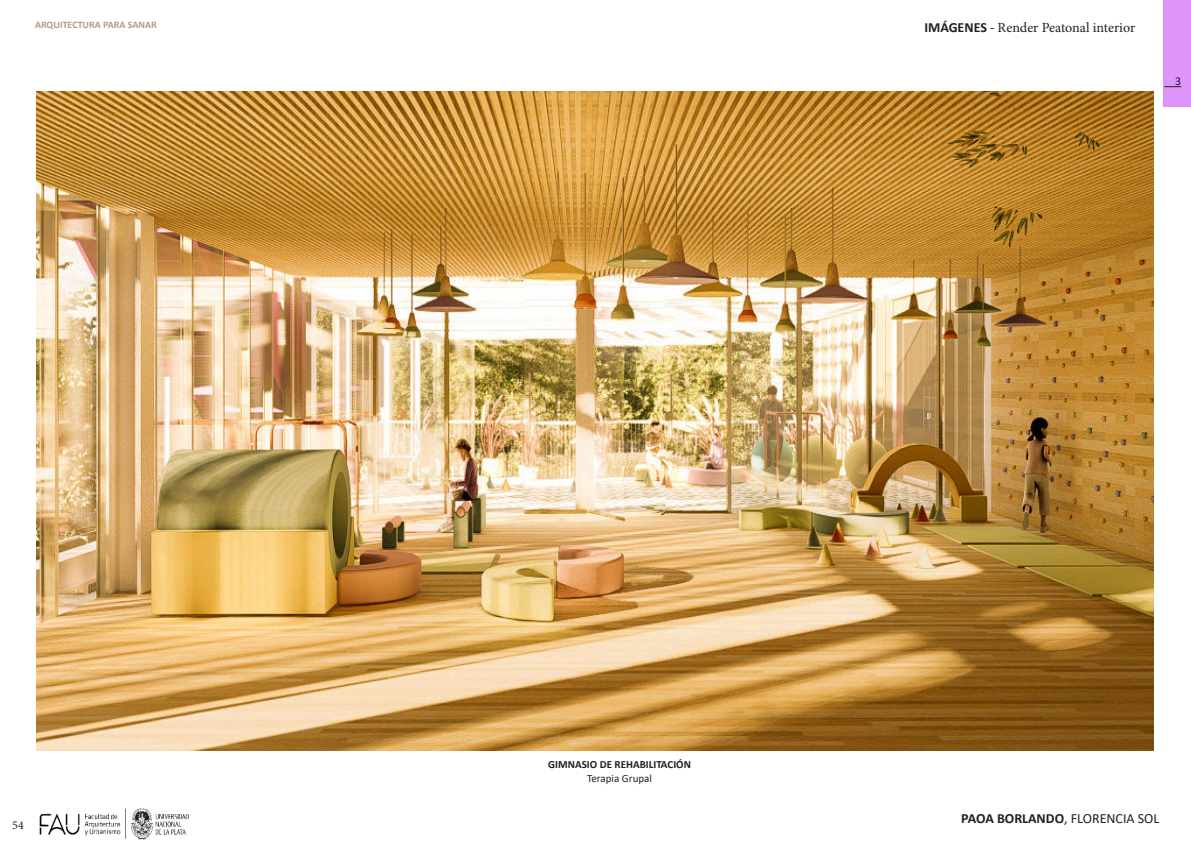
<style>
.page{position:relative;width:1191px;height:842px;background:#fff}
.page>*{position:absolute;margin:0;border:0;box-sizing:border-box;transform-origin:0 0}
.t1{font:14px "Minion Pro";color:#231f20}
.t2{font:14px "Calibri";color:#231f20}
.t3{font:12px "Minion Pro";color:#231f20}
.t4{font:12px "Calibri";color:#231f20}
.t5{font:700 11px "Calibri";color:#231f20}
.t6{font:11px "Calibri";color:#231f20}
.t7{font:700 10px "Calibri";color:#b49b81}
.s1{font-family:"Calibri";font-weight:700}
.s2{font-family:"Calibri"}
.s3{font-weight:700}
</style>
<div class="page">
<div style="left:1163px;top:0;width:28px;height:107px;background:#de94f9"></div>
<svg style="left:1164px;top:86px;width:17px;height:1px"></svg>
<img style="left:39px;top:809px;width:150px;height:31px">
<img style="left:36px;top:92px;width:1117px;height:658px">
<p class="t7" style="left:35px;top:22px;width:123px">ARQUITECTURA PARA SANAR</p>
<p class="t1" style="left:924px;top:22px;width:212px"><span class="s1">IMÁGENES</span> <span class="s2">-</span> Render Peatonal interior</p>
<p class="t4" style="left:1175px;top:78px;width:8px">3</p>
<p class="t3" style="left:12px;top:820px;width:13px">54</p>
<p class="t5" style="left:548px;top:759px;width:144px">GIMNASIO DE REHABILITACIÓN</p>
<p class="t6" style="left:587px;top:770px;width:66px">Terapia Grupal</p>
<p class="t2" style="left:961px;top:814px;width:200px"><span class="s3">PAOA BORLANDO</span>, FLORENCIA SOL</p>
</div>
